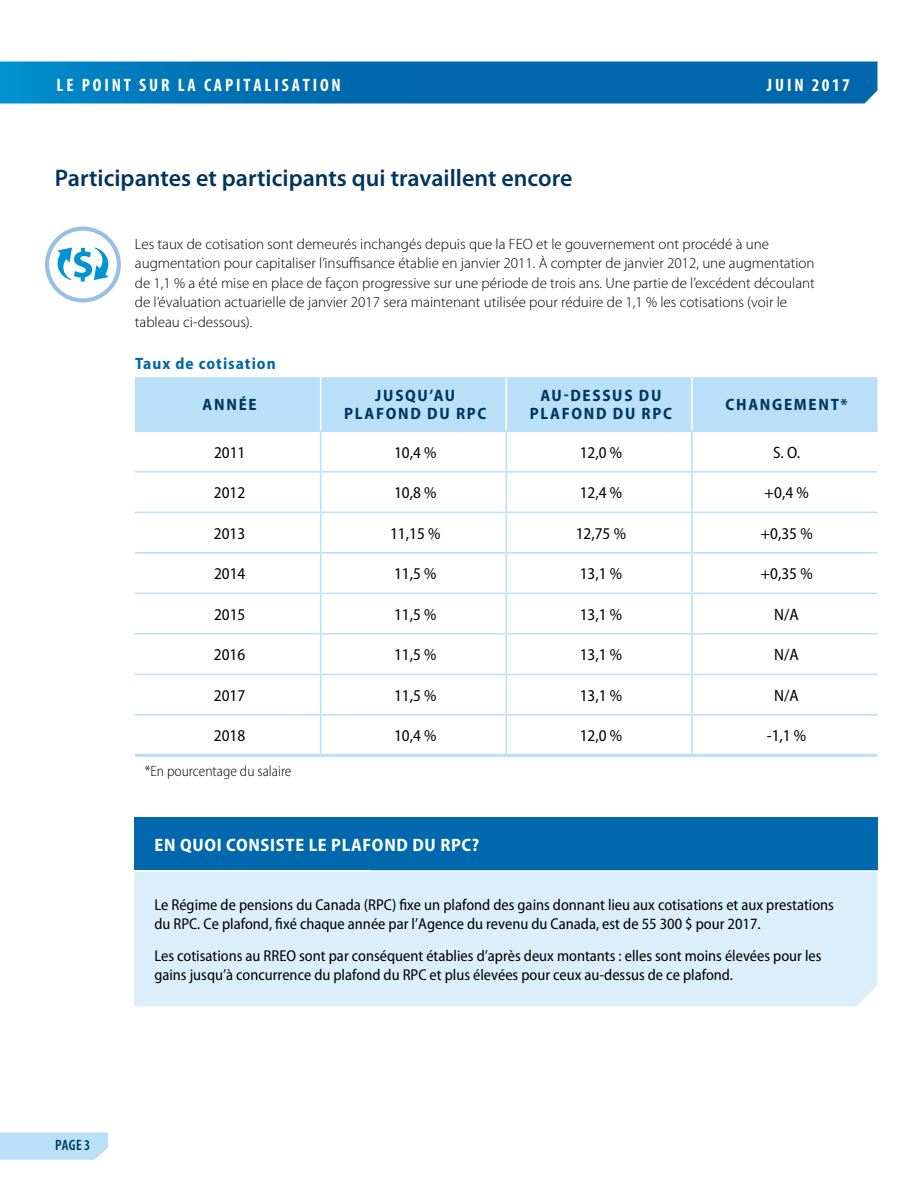
<style>
.page{position:relative;width:918px;height:1188px;background:#fff}
.page>*{position:absolute;margin:0;border:0;box-sizing:border-box;transform-origin:0 0}
.t1{font:600 24px "Myriad Pro";color:#00355f}
.t2{font:700 condensed 18px "Myriad Pro";letter-spacing:.16em;color:#fff}
.t3{font:700 semi-condensed 18px "Myriad Pro";letter-spacing:.04em;color:#fff}
.t4{font:semi-condensed 16.5px "Myriad Pro";color:#000}
.t5{font:700 semi-condensed 16.5px/18px "Myriad Pro";letter-spacing:.105em;color:#00355f;text-align:center}
.t6{font:700 semi-condensed 16.5px "Myriad Pro";letter-spacing:.06em;color:#0068ac}
.t7{font:semi-condensed 15.75px/18.8px "Myriad Pro";color:#000}
.t8{font:300 15px/19.5px "Myriad Pro";color:#000}
.t9{font:300 semi-condensed 15px "Myriad Pro";color:#000}
.t10{font:600 condensed 15px "Myriad Pro";color:#00355f}
</style>
<div class="page">
<div style="left:0;top:1133px;width:108px;height:27px;background:#b9e0f7"></div>
<div style="left:135px;top:377px;width:743px;height:54px;background:#b9e0f7"></div>
<hr style="left:320px;top:432px;width:1px;height:39px;background:#b9e0f7">
<hr style="left:506px;top:432px;width:1px;height:39px;background:#b9e0f7">
<hr style="left:691px;top:432px;width:2px;height:39px;background:#b9e0f7">
<hr style="left:135px;top:471px;width:186px;height:2px;background:#b9e0f7">
<hr style="left:321px;top:471px;width:185px;height:2px;background:#b9e0f7">
<hr style="left:320px;top:473px;width:1px;height:39px;background:#b9e0f7">
<hr style="left:506px;top:471px;width:186px;height:2px;background:#b9e0f7">
<hr style="left:506px;top:473px;width:1px;height:39px;background:#b9e0f7">
<hr style="left:692px;top:471px;width:186px;height:2px;background:#b9e0f7">
<hr style="left:691px;top:473px;width:2px;height:39px;background:#b9e0f7">
<hr style="left:320px;top:377px;width:1px;height:54px;background:#fff">
<hr style="left:506px;top:377px;width:1px;height:54px;background:#fff">
<hr style="left:691px;top:377px;width:2px;height:54px;background:#fff">
<hr style="left:135px;top:431px;width:186px;height:1px;background:#b9e0f7">
<hr style="left:321px;top:431px;width:185px;height:1px;background:#b9e0f7">
<hr style="left:506px;top:431px;width:186px;height:1px;background:#b9e0f7">
<hr style="left:692px;top:431px;width:186px;height:1px;background:#b9e0f7">
<hr style="left:135px;top:512px;width:186px;height:1px;background:#b9e0f7">
<hr style="left:321px;top:512px;width:185px;height:1px;background:#b9e0f7">
<hr style="left:320px;top:513px;width:1px;height:39px;background:#b9e0f7">
<hr style="left:506px;top:512px;width:186px;height:1px;background:#b9e0f7">
<hr style="left:506px;top:513px;width:1px;height:39px;background:#b9e0f7">
<hr style="left:692px;top:512px;width:186px;height:1px;background:#b9e0f7">
<hr style="left:691px;top:513px;width:2px;height:39px;background:#b9e0f7">
<hr style="left:320px;top:554px;width:1px;height:39px;background:#b9e0f7">
<hr style="left:506px;top:554px;width:1px;height:39px;background:#b9e0f7">
<hr style="left:691px;top:554px;width:2px;height:39px;background:#b9e0f7">
<hr style="left:320px;top:594px;width:1px;height:39px;background:#b9e0f7">
<hr style="left:506px;top:594px;width:1px;height:39px;background:#b9e0f7">
<hr style="left:691px;top:594px;width:2px;height:39px;background:#b9e0f7">
<hr style="left:320px;top:635px;width:1px;height:39px;background:#b9e0f7">
<hr style="left:506px;top:635px;width:1px;height:39px;background:#b9e0f7">
<hr style="left:691px;top:635px;width:2px;height:39px;background:#b9e0f7">
<hr style="left:320px;top:675px;width:1px;height:39px;background:#b9e0f7">
<hr style="left:506px;top:675px;width:1px;height:39px;background:#b9e0f7">
<hr style="left:691px;top:675px;width:2px;height:39px;background:#b9e0f7">
<hr style="left:320px;top:716px;width:1px;height:38px;background:#b9e0f7">
<hr style="left:506px;top:716px;width:1px;height:38px;background:#b9e0f7">
<hr style="left:691px;top:716px;width:2px;height:38px;background:#b9e0f7">
<hr style="left:135px;top:754px;width:186px;height:3px;background:#b9e0f7">
<hr style="left:321px;top:754px;width:185px;height:3px;background:#b9e0f7">
<hr style="left:506px;top:754px;width:186px;height:3px;background:#b9e0f7">
<hr style="left:692px;top:754px;width:186px;height:3px;background:#b9e0f7">
<hr style="left:135px;top:552px;width:186px;height:2px;background:#b9e0f7">
<hr style="left:321px;top:552px;width:185px;height:2px;background:#b9e0f7">
<hr style="left:506px;top:552px;width:186px;height:2px;background:#b9e0f7">
<hr style="left:692px;top:552px;width:186px;height:2px;background:#b9e0f7">
<hr style="left:135px;top:593px;width:186px;height:1px;background:#b9e0f7">
<hr style="left:321px;top:593px;width:185px;height:1px;background:#b9e0f7">
<hr style="left:506px;top:593px;width:186px;height:1px;background:#b9e0f7">
<hr style="left:692px;top:593px;width:186px;height:1px;background:#b9e0f7">
<hr style="left:135px;top:633px;width:186px;height:2px;background:#b9e0f7">
<hr style="left:321px;top:633px;width:185px;height:2px;background:#b9e0f7">
<hr style="left:506px;top:633px;width:186px;height:2px;background:#b9e0f7">
<hr style="left:692px;top:633px;width:186px;height:2px;background:#b9e0f7">
<hr style="left:135px;top:674px;width:186px;height:1px;background:#b9e0f7">
<hr style="left:321px;top:674px;width:185px;height:1px;background:#b9e0f7">
<hr style="left:506px;top:674px;width:186px;height:1px;background:#b9e0f7">
<hr style="left:692px;top:674px;width:186px;height:1px;background:#b9e0f7">
<hr style="left:321px;top:714px;width:185px;height:2px;background:#b9e0f7">
<hr style="left:506px;top:714px;width:186px;height:2px;background:#b9e0f7">
<hr style="left:135px;top:714px;width:186px;height:2px;background:#b9e0f7">
<hr style="left:692px;top:714px;width:186px;height:2px;background:#b9e0f7">
<div style="left:134px;top:872px;width:743px;height:134px;background:#dbeefa"></div>
<div style="left:134px;top:818px;width:744px;height:53px;background:#0068ac"></div>
<hr style="left:131px;top:870px;width:752px;height:2px;background:#fff">
<div style="left:45px;top:227px;width:76px;height:75px;border:4px solid #96c0e7;border-radius:50%"></div>
<svg style="left:57px;top:248px;width:52px;height:33px"></svg>
<svg style="left:0;top:62px;width:878px;height:42px;background:#0370b3"></svg>
<p class="t2" style="left:57px;top:75px;width:286px">LE POINT SUR LA CAPITALISATION</p>
<p class="t2" style="left:767px;top:75px;width:85px">JUIN 2017</p>
<h1 class="t1" style="left:55px;top:165px;width:519px">Participantes et participants qui travaillent encore</h1>
<p class="t8" style="left:135px;top:234px;width:681px">Les taux de cotisation sont demeurés inchangés depuis que la FEO et le gouvernement ont procédé à une augmentation pour capitaliser l’insuffisance établie en janvier 2011. À compter de janvier 2012, une augmentation de 1,1 % a été mise en place de façon progressive sur une période de trois ans. Une partie de l’excédent découlant de l’évaluation actuarielle de janvier 2017 sera maintenant utilisée pour réduire de 1,1 % les cotisations (voir le tableau ci-dessous).</p>
<p class="t6" style="left:135px;top:354px;width:142px">Taux de cotisation</p>
<p class="t5" style="left:203px;top:396px;width:56px">ANNÉE</p>
<p class="t5" style="left:344px;top:387px;width:144px">JUSQU’AU<br>PLAFOND DU RPC</p>
<p class="t5" style="left:530px;top:387px;width:144px">AU-DESSUS DU<br>PLAFOND DU RPC</p>
<p class="t5" style="left:726px;top:396px;width:124px">CHANGEMENT*</p>
<p class="t4" style="left:214px;top:443px;width:33px">2011</p>
<p class="t4" style="left:394px;top:443px;width:44px">10,4 %</p>
<p class="t4" style="left:580px;top:443px;width:44px">12,0 %</p>
<p class="t4" style="left:773px;top:443px;width:28px">S. O.</p>
<p class="t4" style="left:214px;top:484px;width:33px">2012</p>
<p class="t4" style="left:394px;top:484px;width:44px">10,8 %</p>
<p class="t4" style="left:580px;top:484px;width:44px">12,4 %</p>
<p class="t4" style="left:764px;top:484px;width:46px">+0,4 %</p>
<p class="t4" style="left:214px;top:524px;width:33px">2013</p>
<p class="t4" style="left:390px;top:524px;width:52px">11,15 %</p>
<p class="t4" style="left:576px;top:524px;width:52px">12,75 %</p>
<p class="t4" style="left:760px;top:524px;width:54px">+0,35 %</p>
<p class="t4" style="left:214px;top:565px;width:33px">2014</p>
<p class="t4" style="left:394px;top:565px;width:44px">11,5 %</p>
<p class="t4" style="left:580px;top:565px;width:44px">13,1 %</p>
<p class="t4" style="left:760px;top:565px;width:54px">+0,35 %</p>
<p class="t4" style="left:214px;top:605px;width:33px">2015</p>
<p class="t4" style="left:394px;top:605px;width:44px">11,5 %</p>
<p class="t4" style="left:580px;top:605px;width:44px">13,1 %</p>
<p class="t4" style="left:774px;top:605px;width:26px">N/A</p>
<p class="t4" style="left:214px;top:646px;width:33px">2016</p>
<p class="t4" style="left:394px;top:646px;width:44px">11,5 %</p>
<p class="t4" style="left:580px;top:646px;width:44px">13,1 %</p>
<p class="t4" style="left:774px;top:646px;width:26px">N/A</p>
<p class="t4" style="left:214px;top:686px;width:33px">2017</p>
<p class="t4" style="left:394px;top:686px;width:44px">11,5 %</p>
<p class="t4" style="left:580px;top:686px;width:44px">13,1 %</p>
<p class="t4" style="left:774px;top:686px;width:26px">N/A</p>
<p class="t4" style="left:214px;top:727px;width:33px">2018</p>
<p class="t4" style="left:394px;top:727px;width:44px">10,4 %</p>
<p class="t4" style="left:580px;top:727px;width:44px">12,0 %</p>
<p class="t4" style="left:767px;top:727px;width:41px">-1,1 %</p>
<p class="t9" style="left:145px;top:763px;width:148px">*En pourcentage du salaire</p>
<p class="t3" style="left:155px;top:835px;width:326px">EN QUOI CONSISTE LE PLAFOND DU RPC?</p>
<p class="t10" style="left:55px;top:1137px;width:37px">PAGE 3</p>
<p class="t7" style="left:154px;top:896px;width:681px">Le Régime de pensions du Canada (RPC) fixe un plafond des gains donnant lieu aux cotisations et aux prestations du RPC. Ce plafond, fixé chaque année par l’Agence du revenu du Canada, est de 55 300 $ pour 2017.</p>
<p class="t7" style="left:154px;top:947px;width:669px">Les cotisations au RREO sont par conséquent établies d’après deux montants : elles sont moins élevées pour les gains jusqu’à concurrence du plafond du RPC et plus élevées pour ceux au-dessus de ce plafond.</p>
</div>
